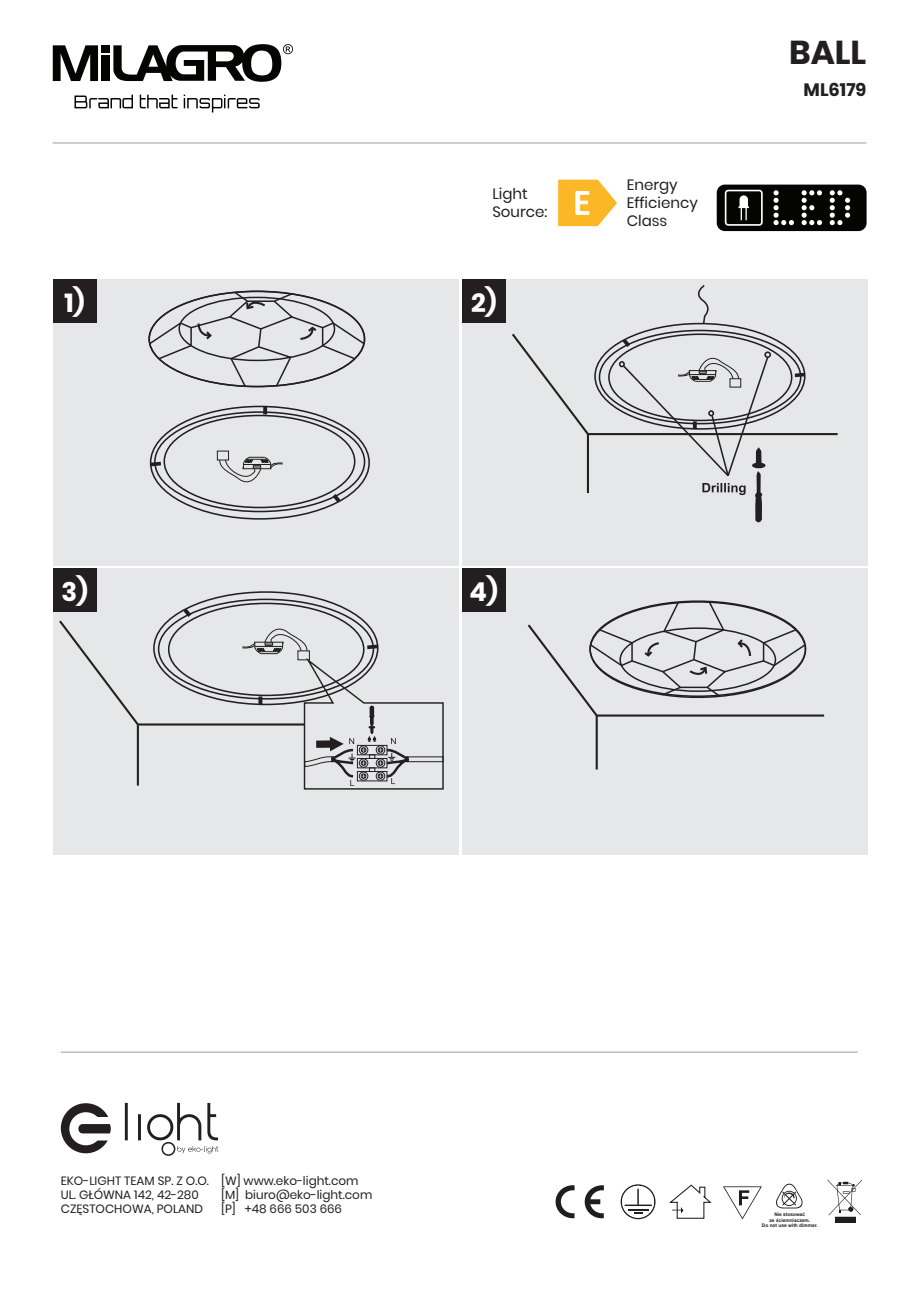
<style>
.page{position:relative;width:919px;height:1289px;background:#fff}
.page>*{position:absolute;margin:0;border:0;box-sizing:border-box;transform-origin:0 0}
.t1{font:700 33px "Poppins";color:#231f20}
.t2{font:700 26.1px "Poppins";color:#fff}
.t3{font:700 18px "Poppins";color:#231f20}
.t4{font:15px/18px "Poppins";color:#231f20}
.t5{font:12px/14.4px "Poppins";color:#231f20}
.t6{font:700 4.8px/5.4px "Arial";color:#201d1e;text-align:center}
</style>
<div class="page">
<hr style="left:53px;top:142px;width:813px;height:2px;background:#bcbdc0">
<hr style="left:61px;top:1051px;width:796px;height:1px;background:#bcbdc0">
<svg style="left:827px;top:1179px;width:35px;height:43px"></svg>
<svg style="left:53px;top:45px;width:45px;height:36px"></svg>
<div style="left:102px;top:56px;width:8px;height:25px;background:#040503"></div>
<div style="left:102px;top:46px;width:8px;height:7px;background:#040503"></div>
<svg style="left:74px;top:95px;width:59px;height:13px"></svg>
<svg style="left:140px;top:95px;width:37px;height:13px"></svg>
<svg style="left:184px;top:95px;width:76px;height:17px"></svg>
<svg style="left:113px;top:44px;width:180px;height:38px"></svg>
<div style="left:716px;top:184px;width:150px;height:47px;background:#040503;border-radius:8px"></div>
<div style="left:724px;top:190px;width:38px;height:36px;border:2px solid #fff;border-radius:3px"></div>
<svg style="left:738px;top:195px;width:11px;height:25px"></svg>
<svg style="left:773px;top:190px;width:20px;height:35px"></svg>
<svg style="left:801px;top:190px;width:21px;height:35px"></svg>
<svg style="left:829px;top:190px;width:21px;height:35px"></svg>
<div style="left:53px;top:569px;width:406px;height:285px;background:#e6e7e9"></div>
<div style="left:461px;top:568px;width:406px;height:286px;background:#e6e7e9"></div>
<div style="left:53px;top:279px;width:405px;height:286px;background:#e6e7e9"></div>
<div style="left:461px;top:279px;width:406px;height:286px;background:#e6e7e9"></div>
<hr style="left:596px;top:714px;width:228px;height:2px;background:#231f20">
<hr style="left:137px;top:724px;width:2px;height:61px;background:#23221e">
<hr style="left:138px;top:723px;width:166px;height:2px;background:#23221e">
<svg style="left:59px;top:620px;width:82px;height:107px"></svg>
<hr style="left:588px;top:433px;width:249px;height:2px;background:#23221e">
<div style="left:163px;top:415px;width:192px;height:93px;border:2px solid #231f20;border-radius:50%"></div>
<svg style="left:150px;top:460px;width:11px;height:7px"></svg>
<svg style="left:263px;top:406px;width:4px;height:8px"></svg>
<svg style="left:331px;top:492px;width:11px;height:12px"></svg>
<div style="left:217px;top:451px;width:12px;height:9px;border:1px solid #231f20"></div>
<svg style="left:219px;top:456px;width:64px;height:27px"></svg>
<svg style="left:182px;top:607px;width:11px;height:11px"></svg>
<svg style="left:242px;top:624px;width:202px;height:429px"></svg>
<div style="left:53px;top:279px;width:44px;height:44px;background:#231f20"></div>
<div style="left:461px;top:279px;width:44px;height:44px;background:#231f20"></div>
<div style="left:53px;top:568px;width:44px;height:44px;background:#231f20"></div>
<div style="left:461px;top:568px;width:44px;height:44px;background:#231f20"></div>
<svg style="left:148px;top:293px;width:218px;height:95px"></svg>
<div style="left:178px;top:297px;width:157px;height:64px;border:2px solid #231f20;border-radius:50%"></div>
<svg style="left:509px;top:285px;width:298px;height:935px"></svg>
<div style="left:619px;top:627px;width:157px;height:65px;border:2px solid #231f20;border-radius:50%"></div>
<svg style="left:125px;top:1102px;width:3px;height:38px"></svg>
<svg style="left:138px;top:1114px;width:3px;height:26px"></svg>
<svg style="left:61px;top:1103px;width:49px;height:50px"></svg>
<svg style="left:147px;top:1102px;width:71px;height:53px"></svg>
<svg style="left:558px;top:180px;width:59px;height:46px"></svg>
<p class="t4" style="left:492px;top:184px;width:56px">Light<br>Source:</p>
<h2 class="t2" style="left:65px;top:287px;width:22px">1)</h2>
<h2 class="t2" style="left:471px;top:287px;width:27px">2)</h2>
<p class="t4" style="left:626px;top:176px;width:73px">Energy<br>Efficiency<br>Class</p>
<h1 class="t1" style="left:789px;top:34px;width:79px">BALL</h1>
<h3 class="t3" style="left:803px;top:79px;width:64px">ML6179</h3>
<h2 class="t2" style="left:61px;top:576px;width:28px">3)</h2>
<h2 class="t2" style="left:469px;top:576px;width:30px">4)</h2>
<p class="t5" style="left:61px;top:1173px;width:150px">EKO-LIGHT TEAM SP. Z O.O.<br>UL. GŁÓWNA 142, 42-280<br>CZĘSTOCHOWA, POLAND</p>
<p class="t5" style="left:221px;top:1173px;width:153px">[W] www.eko-light.com [M] biuro@eko-light.com [P] +48 666 503 666</p>
<p class="t6" style="left:761px;top:1211px;width:57px">Nie stosować<br>ze ściemniaczem.<br>Do not use with dimmer.</p>
</div>
